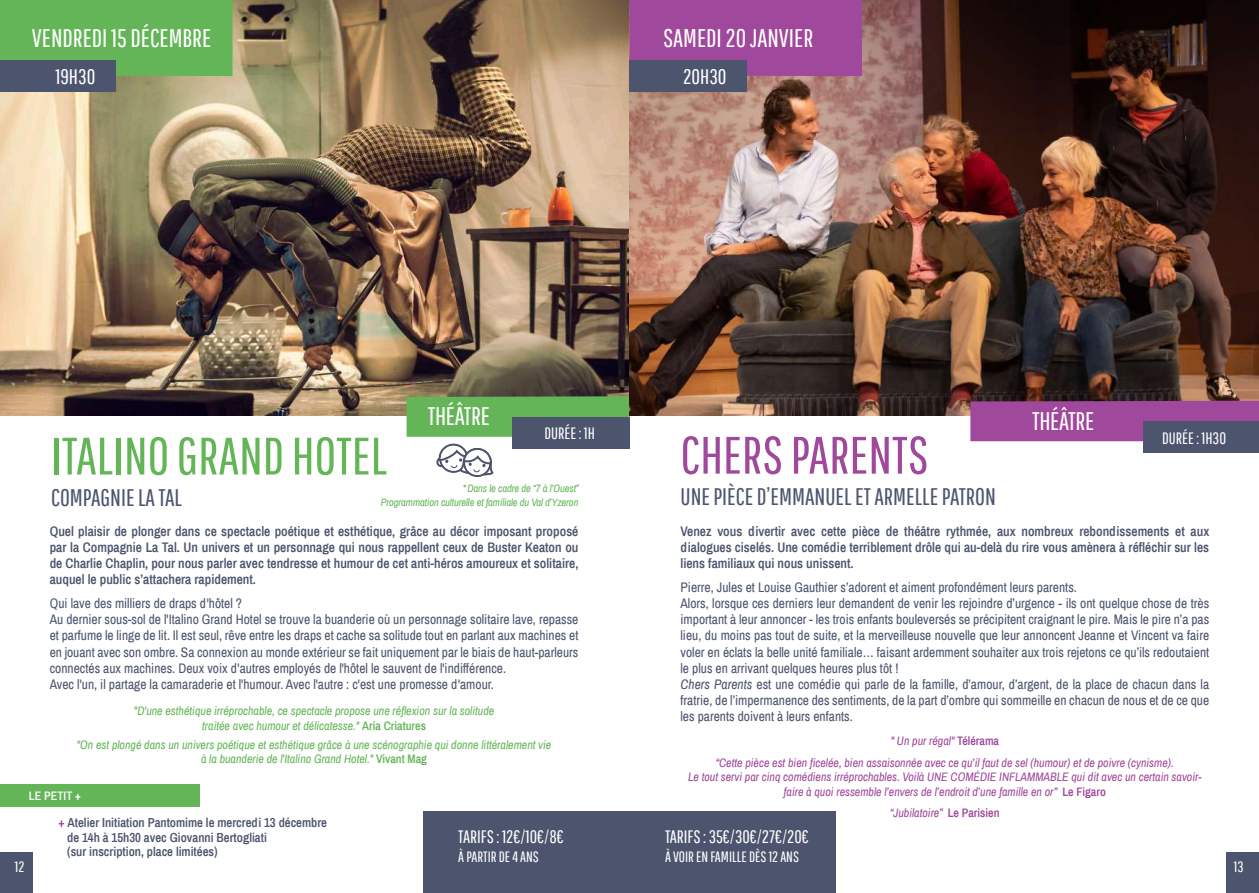
<style>
.page{position:relative;width:1259px;height:893px;background:#fff}
.page>*{position:absolute;margin:0;border:0;box-sizing:border-box;transform-origin:0 0}
.t1{font:52.5px "Pathway Gothic One";color:#64b558}
.t2{font:52.5px "Pathway Gothic One";color:#a0489b}
.t3{font:25.5px "Pathway Gothic One";color:#fff}
.t4{font:24px "Pathway Gothic One";color:#4d546e}
.t5{font:21px "Pathway Gothic One";color:#fff}
.t6{font:18px "Pathway Gothic One";color:#fff}
.t7{font:16.5px "Pathway Gothic One";color:#fff}
.t8{font:15px "Pathway Gothic One";color:#fff}
.t9{font:13.5px/16.2px "Archivo Narrow";color:#4d546e}
.t10{font:600 13.5px/16.2px "Archivo Narrow";color:#4d546e;text-align:justify}
.t11{font:600 12.75px/14.2px "Archivo Narrow";color:#4d546e}
.t12{font:italic 12px/21.9px "Archivo Narrow";color:#a0489b;text-align:center}
.t13{font:italic 12px/14.4px "Archivo Narrow";color:#64b558;text-align:center}
.t14{font:600 12px "Archivo Narrow";letter-spacing:.01em;color:#fff}
.t15{font:italic 10.5px/13.5px "Archivo Narrow";letter-spacing:-.01em;color:#64b558;text-align:right}
.s1{font-weight:600;font-style:normal}
.s2{font-weight:700}
.s3{font-weight:700;color:#a0489b}
.s4{font-style:italic}
</style>
<div class="page">
<div style="left:0;top:852px;width:33px;height:41px;background:#4d546e"></div>
<img style="left:0;top:0;width:629px;height:415px">
<div style="left:0;top:0;width:232px;height:76px;background:#64b558"></div>
<div style="left:423px;top:812px;width:206px;height:81px;background:#4d546e"></div>
<div style="left:0;top:784px;width:199px;height:23px;background:#64b558"></div>
<div style="left:0;top:60px;width:116px;height:32px;background:#4d546e"></div>
<svg style="left:406px;top:396px;width:223px;height:81px"></svg>
<div style="left:1226px;top:852px;width:33px;height:41px;background:#4d546e"></div>
<img style="left:629px;top:0;width:630px;height:415px">
<div style="left:629px;top:0;width:233px;height:76px;background:#a0489b"></div>
<div style="left:629px;top:60px;width:118px;height:32px;background:#4d546e"></div>
<div style="left:970px;top:401px;width:289px;height:40px;background:#a0489b"></div>
<div style="left:1143px;top:422px;width:116px;height:31px;background:#4d546e"></div>
<div style="left:629px;top:812px;width:207px;height:81px;background:#4d546e"></div>
<h2 class="t3" style="left:32px;top:23px;width:181px">VENDREDI 15 DÉCEMBRE</h2>
<h3 class="t5" style="left:56px;top:64px;width:41px">19H30</h3>
<h2 class="t3" style="left:663px;top:23px;width:152px">SAMEDI 20 JANVIER</h2>
<h3 class="t5" style="left:683px;top:64px;width:45px">20H30</h3>
<h2 class="t3" style="left:428px;top:401px;width:64px">THÉÂTRE</h2>
<p class="t7" style="left:544px;top:424px;width:52px">DURÉE : 1H</p>
<h1 class="t1" style="left:51px;top:424px;width:337px">ITALINO GRAND HOTEL</h1>
<h3 class="t4" style="left:51px;top:483px;width:132px">COMPAGNIE LA TAL</h3>
<p class="t15" style="left:381px;top:481px;width:200px">* Dans le cadre de “7 à l’Ouest”<br>Programmation culturelle et familiale du Val d’Yzeron</p>
<p class="t10" style="left:50px;top:522px;width:530px">Quel plaisir de plonger dans ce spectacle poétique et esthétique, grâce au décor imposant proposé par la Compagnie La Tal. Un univers et un personnage qui nous rappellent ceux de Buster Keaton ou de Charlie Chaplin, pour nous parler avec tendresse et humour de cet anti-héros amoureux et solitaire, auquel le public s’attachera rapidement.</p>
<p class="t9" style="left:50px;top:595px;width:530px">Qui lave des milliers de draps d'hôtel ?<br>Au dernier sous-sol de l'Italino Grand Hotel se trouve la buanderie où un personnage solitaire lave, repasse et parfume le linge de lit. Il est seul, rêve entre les draps et cache sa solitude tout en parlant aux machines et en jouant avec son ombre. Sa connexion au monde extérieur se fait uniquement par le biais de haut-parleurs connectés aux machines. Deux voix d'autres employés de l'hôtel le sauvent de l'indifférence.<br>Avec l'un, il partage la camaraderie et l'humour. Avec l'autre : c'est une promesse d'amour.</p>
<p class="t13" style="left:134px;top:704px;width:362px">"D'une esthétique irréprochable, ce spectacle propose une réflexion sur la solitude traitée avec humour et délicatesse." <span class="s1">Aria Criatures</span></p>
<p class="t13" style="left:77px;top:737px;width:476px">"On est plongé dans un univers poétique et esthétique grâce à une scénographie qui donne littéralement vie à la buanderie de l'Italino Grand Hotel." <span class="s1">Vivant Mag</span></p>
<p class="t14" style="left:29px;top:788px;width:54px">LE PETIT <span class="s2">+</span></p>
<p class="t8" style="left:15px;top:857px;width:11px">12</p>
<p class="t11" style="left:67px;top:815px;width:261px;text-indent:-9px"><span class="s3">+</span> Atelier Initiation Pantomime le mercredi 13 décembre de 14h à 15h30 avec Giovanni Bertogliati<br>(sur inscription, place limitées)</p>
<h3 class="t6" style="left:458px;top:825px;width:107px">TARIFS: 12€/10€/8€</h3>
<p class="t8" style="left:458px;top:848px;width:82px">À PARTIR DE 4 ANS</p>
<h1 class="t2" style="left:680px;top:424px;width:250px">CHERS PARENTS</h1>
<h3 class="t4" style="left:680px;top:482px;width:317px">UNE PIÈCE D’EMMANUEL ET ARMELLE PATRON</h3>
<h2 class="t3" style="left:1032px;top:405px;width:64px">THÉÂTRE</h2>
<p class="t7" style="left:1162px;top:428px;width:65px">DURÉE : 1H30</p>
<p class="t10" style="left:680px;top:522px;width:530px">Venez vous divertir avec cette pièce de théâtre rythmée, aux nombreux rebondissements et aux dialogues ciselés. Une comédie terriblement drôle qui au-delà du rire vous amènera à réfléchir sur les liens familiaux qui nous unissent.</p>
<p class="t9" style="left:680px;top:579px;width:530px">Pierre, Jules et Louise Gauthier s’adorent et aiment profondément leurs parents.<br>Alors, lorsque ces derniers leur demandent de venir les rejoindre d’urgence - ils ont quelque chose de très important à leur annoncer - les trois enfants bouleversés se précipitent craignant le pire. Mais le pire n’a pas lieu, du moins pas tout de suite, et la merveilleuse nouvelle que leur annoncent Jeanne et Vincent va faire voler en éclats la belle unité familiale… faisant ardemment souhaiter aux trois rejetons ce qu’ils redoutaient le plus en arrivant quelques heures plus tôt !<br><span class="s4">Chers Parents</span> est une comédie qui parle de la famille, d’amour, d’argent, de la place de chacun dans la fratrie, de l’impermanence des sentiments, de la part d’ombre qui sommeille en chacun de nous et de ce que les parents doivent à leurs enfants.</p>
<p class="t12" style="left:716px;top:729px;width:459px">" Un pur régal" <span class="s1">Télérama<br></span>“Cette pièce est bien ficelée, bien assaisonnée avec ce qu’il faut de sel (humour) et de poivre (cynisme).</p>
<p class="t12" style="left:688px;top:769px;width:515px;line-height:14.4px">Le tout servi par cinq comédiens irréprochables. Voilà UNE COMÉDIE INFLAMMABLE qui dit avec un certain savoir&shy;faire à quoi ressemble l’envers de l’endroit d’une famille en or” <span class="s1">Le Figaro</span></p>
<p class="t12" style="left:890px;top:802px;width:111px">“Jubilatoire” <span class="s1">Le Parisien</span></p>
<h3 class="t6" style="left:665px;top:825px;width:145px">TARIFS: 35€/30€/27€/20€</h3>
<p class="t8" style="left:665px;top:848px;width:135px">À VOIR EN FAMILLE DÈS 12 ANS</p>
<p class="t8" style="left:1233px;top:857px;width:11px">13</p>
</div>
